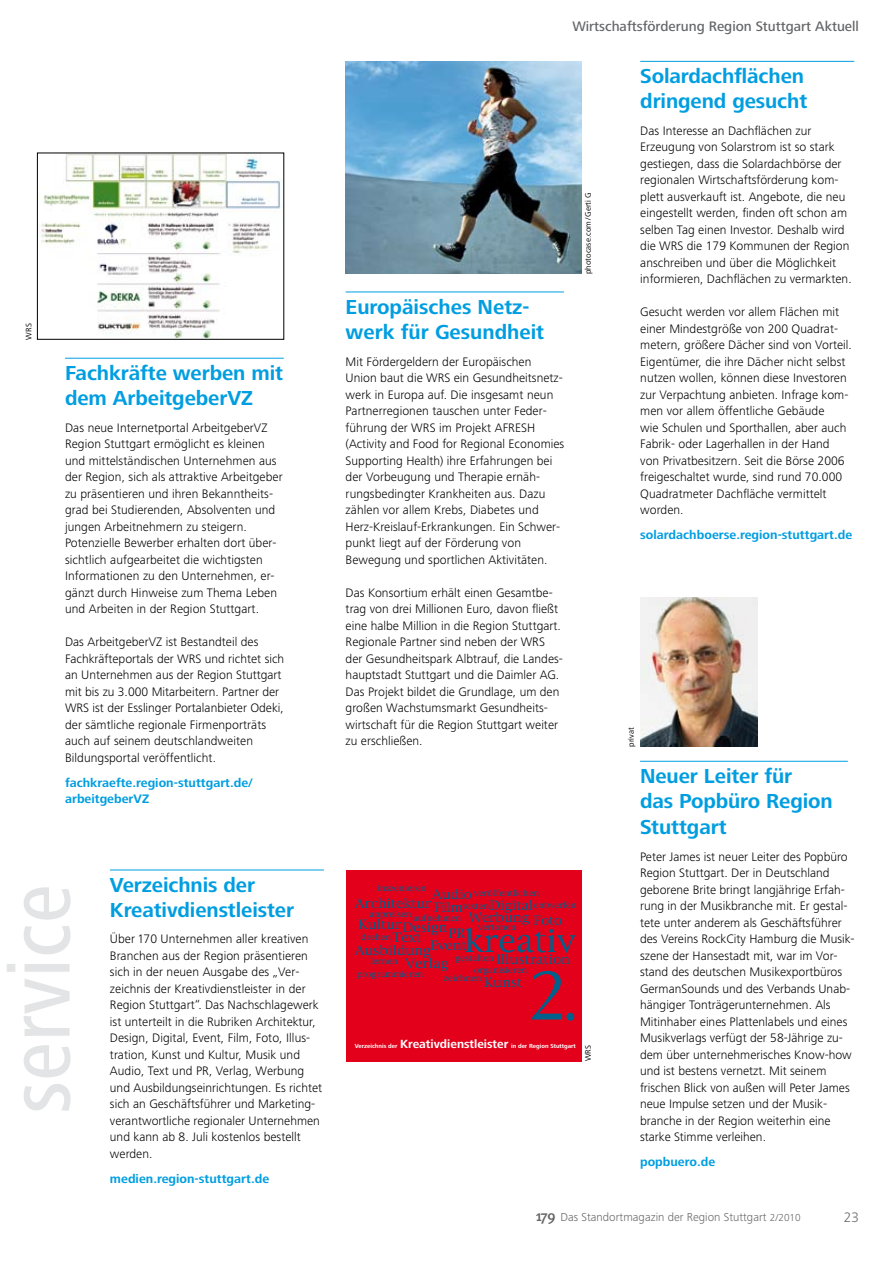
<style>
.page{position:relative;width:893px;height:1263px;background:#fff}
.page>*{position:absolute;margin:0;border:0;box-sizing:border-box;transform-origin:0 0}
.t1{font:500 condensed 90px "Frutiger Next LT";color:#e3e4e5}
.t2{font:62.4px "New York";color:#00628c}
.t3{font:30.6px "New York";color:#00628c}
.t4{font:700 21px/25.5px "Frutiger Next LT";letter-spacing:-.005em;color:#009ee0}
.t5{font:500 14.25px "Frutiger Next LT";color:#646567}
.t6{font:300 14.25px "Frutiger Next LT";color:#646567}
.t7{font:300 12.75px/16.5px "Frutiger Next LT";color:#000}
.t8{font:700 12.75px/16.5px "Frutiger Next LT";color:#009ee0}
.t9{font:12.75px/26px "New York";color:#00628c}
.t10{font:300 12px "Frutiger Next LT";color:#646567}
.t11{font:8.25px "Frutiger Next LT";color:#000}
.t12{font:8.1px/12.5px "New York";color:#00628c}
.t13{font:700 6.15px "Frutiger Next LT";color:#fff}
.s1{font-size:51.9px}
.s2{font-size:12.15px}
.s3{font-family:"Meta Plus";font-weight:500;font-size:15px}
.s4{font-size:10.5px}
</style>
<div class="page">
<hr style="left:640px;top:61px;width:214px;height:1px;background:#009ee0">
<img style="left:640px;top:598px;width:118px;height:148px">
<hr style="left:640px;top:761px;width:208px;height:1px;background:#009ee0">
<hr style="left:346px;top:292px;width:218px;height:1px;background:#009ee0">
<img style="left:346px;top:61px;width:235px;height:213px">
<hr style="left:65px;top:358px;width:219px;height:1px;background:#009ee0">
<img style="left:41px;top:155px;width:240px;height:183px">
<div style="left:37px;top:153px;width:247px;height:187px;border:1px solid #000"></div>
<hr style="left:110px;top:870px;width:214px;height:1px;background:#009ee0">
<div style="left:346px;top:870px;width:235px;height:191px;background:#e2001a"></div>
<p class="t11" style="left:24px;top:339px;width:18px;rotate:-90deg">WRS</p>
<h3 class="t4" style="left:65px;top:360px;width:220px">Fachkräfte werben mit dem ArbeitgeberVZ</h3>
<p class="t7" style="left:65px;top:419px;width:219px">Das neue Internetportal ArbeitgeberVZ Region Stuttgart ermöglicht es kleinen und mittelständischen Unternehmen aus der Region, sich als attraktive Arbeitgeber zu präsentieren und ihren Bekanntheits&shy;grad bei Studierenden, Absolventen und jungen Arbeitnehmern zu steigern.<br>Potenzielle Bewerber erhalten dort über&shy;sichtlich aufgearbeitet die wichtigsten Informationen zu den Unternehmen, er&shy;gänzt durch Hinweise zum Thema Leben und Arbeiten in der Region Stuttgart.</p>
<p class="t7" style="left:65px;top:634px;width:221px">Das ArbeitgeberVZ ist Bestandteil des Fachkräfteportals der WRS und richtet sich an Unternehmen aus der Region Stuttgart mit bis zu 3.000 Mitarbeitern. Partner der WRS ist der Esslinger Portalanbieter Odeki, der sämtliche regionale Firmenporträts auch auf seinem deutschlandweiten Bildungsportal veröffentlicht.</p>
<p class="t8" style="left:65px;top:774px;width:189px">fachkraefte.region-stuttgart.de/ arbeitgeberVZ</p>
<h1 class="t1" style="left:-10px;top:1114px;width:231px;rotate:-90deg">service</h1>
<h3 class="t4" style="left:110px;top:872px;width:186px">Verzeichnis der<br>Kreativdienstleister</h3>
<p class="t7" style="left:110px;top:931px;width:214px">Über 170 Unternehmen aller kreativen Branchen aus der Region präsentieren sich in der neuen Ausgabe des „Ver&shy;zeichnis der Kreativdienstleister in der Region Stuttgart“. Das Nachschlagewerk ist unterteilt in die Rubriken Architektur, Design, Digital, Event, Film, Foto, Illus&shy;tration, Kunst und Kultur, Musik und Audio, Text und PR, Verlag, Werbung und Ausbildungseinrichtungen. Es richtet sich an Geschäftsführer und Marketing&shy;verantwortliche regionaler Unternehmen und kann ab 8. Juli kostenlos bestellt werden.</p>
<p class="t8" style="left:110px;top:1170px;width:161px">medien.region-stuttgart.de</p>
<p class="t5" style="left:572px;top:18px;width:288px">Wirtschaftsförderung Region Stuttgart Aktuell</p>
<h3 class="t4" style="left:346px;top:294px;width:200px">Europäisches Netz&shy;werk für Gesundheit</h3>
<p class="t7" style="left:346px;top:353px;width:220px">Mit Fördergeldern der Europäischen Union baut die WRS ein Gesundheitsnetz&shy;werk in Europa auf. Die insgesamt neun Partnerregionen tauschen unter Feder&shy;führung der WRS im Projekt AFRESH (Activity and Food for Regional Economies Supporting Health) ihre Erfahrungen bei der Vorbeugung und Therapie ernäh&shy;rungsbedingter Krankheiten aus. Dazu zählen vor allem Krebs, Diabetes und Herz-Kreislauf-Erkrankungen. Ein Schwer&shy;punkt liegt auf der Förderung von Bewegung und sportlichen Aktivitäten.</p>
<p class="t7" style="left:346px;top:584px;width:219px">Das Konsortium erhält einen Gesamtbe&shy;trag von drei Millionen Euro, davon fließt eine halbe Million in die Region Stuttgart.<br>Regionale Partner sind neben der WRS der Gesundheitspark Albtrauf, die Landes&shy;hauptstadt Stuttgart und die Daimler AG.<br>Das Projekt bildet die Grundlage, um den großen Wachstumsmarkt Gesundheits&shy;wirtschaft für die Region Stuttgart weiter zu erschließen.</p>
<p class="t11" style="left:584px;top:274px;width:83px;rotate:-90deg">photocase.com/Gerti G</p>
<p class="t12" style="left:377px;top:882px;width:50px">inszenieren</p>
<p class="t9" style="left:432px;top:882px;width:41px">Audio</p>
<p class="t9" style="left:403px;top:915px;width:46px">Design</p>
<p class="t12" style="left:463px;top:888px;width:78px;text-indent:11px">veröffentlichen texten</p>
<p class="t9" style="left:355px;top:891px;width:78px">Architektur</p>
<p class="t9" style="left:489px;top:893px;width:45px">Digital</p>
<p class="t12" style="left:534px;top:900px;width:44px">entwerfen</p>
<p class="t9" style="left:434px;top:895px;width:30px">Film</p>
<p class="t12" style="left:370px;top:908px;width:43px">anpreisen</p>
<p class="t12" style="left:370px;top:956px;width:29px">lernen</p>
<p class="t9" style="left:469px;top:905px;width:62px">Werbung</p>
<p class="t12" style="left:413px;top:912px;width:50px">aufnehmen</p>
<p class="t9" style="left:533px;top:909px;width:30px">Foto</p>
<p class="t9" style="left:496px;top:947px;width:75px">Illustration</p>
<p class="t9" style="left:359px;top:912px;width:44px">Kultur</p>
<p class="t12" style="left:478px;top:922px;width:40px">vertonen</p>
<p class="t12" style="left:456px;top:953px;width:40px">gestalten</p>
<h3 class="t3" style="left:464px;top:921px;width:113px">kreativ</h3>
<p class="t9" style="left:484px;top:970px;width:40px">Kunst</p>
<p class="t9" style="left:449px;top:921px;width:18px">PR</p>
<p class="t9" style="left:405px;top:925px;width:44px;text-indent:-13px">Text<br>Verlag</p>
<p class="t12" style="left:361px;top:932px;width:32px">drehen</p>
<p class="t9" style="left:430px;top:933px;width:38px">Event</p>
<p class="t9" style="left:355px;top:938px;width:77px">Ausbildung</p>
<p class="t12" style="left:474px;top:964px;width:55px">organisieren</p>
<h2 class="t2" style="left:527px;top:956px;width:53px">2<span class="s1">.</span></h2>
<p class="t13" style="left:355px;top:1042px;width:223px">Verzeichnis der <span class="s2">Kreativdienstleister</span> in der Region Stuttgart</p>
<p class="t12" style="left:357px;top:969px;width:68px">programmieren</p>
<p class="t12" style="left:444px;top:972px;width:39px">zeichnen</p>
<p class="t11" style="left:584px;top:1061px;width:18px;rotate:-90deg">WRS</p>
<h3 class="t4" style="left:640px;top:63px;width:169px">Solardachflächen dringend gesucht</h3>
<p class="t7" style="left:640px;top:122px;width:213px">Das Interesse an Dachflächen zur Erzeugung von Solarstrom ist so stark gestiegen, dass die Solardachbörse der regionalen Wirtschaftsförderung kom&shy;plett ausverkauft ist. Angebote, die neu eingestellt werden, finden oft schon am selben Tag einen Investor. Deshalb wird die WRS die 179 Kommunen der Region anschreiben und über die Möglichkeit informieren, Dachflächen zu vermarkten.</p>
<p class="t7" style="left:640px;top:304px;width:213px">Gesucht werden vor allem Flächen mit einer Mindestgröße von 200 Quadrat&shy;metern, größere Dächer sind von Vorteil.<br>Eigentümer, die ihre Dächer nicht selbst nutzen wollen, können diese Investoren zur Verpachtung anbieten. Infrage kom&shy;men vor allem öffentliche Gebäude<br>wie Schulen und Sporthallen, aber auch Fabrik- oder Lagerhallen in der Hand<br>von Privatbesitzern. Seit die Börse 2006 freigeschaltet wurde, sind rund 70.000<br>Quadratmeter Dachfläche vermittelt worden.</p>
<p class="t8" style="left:640px;top:527px;width:213px">solardachboerse.region-stuttgart.de</p>
<p class="t11" style="left:627px;top:747px;width:21px;rotate:-90deg">privat</p>
<h3 class="t4" style="left:640px;top:763px;width:194px">Neuer Leiter für<br>das Popbüro Region<br>Stuttgart</h3>
<p class="t7" style="left:640px;top:848px;width:216px">Peter James ist neuer Leiter des Popbüro Region Stuttgart. Der in Deutschland geborene Brite bringt langjährige Erfah&shy;rung in der Musikbranche mit. Er gestal&shy;tete unter anderem als Geschäftsführer des Vereins RockCity Hamburg die Musik&shy;szene der Hansestadt mit, war im Vor&shy;stand des deutschen Musikexportbüros GermanSounds und des Verbands Unab&shy;hängiger Tonträgerunternehmen. Als Mitinhaber eines Plattenlabels und eines Musikverlags verfügt der 58-Jährige zu&shy;dem über unternehmerisches Know-how und ist bestens vernetzt. Mit seinem frischen Blick von außen will Peter James neue Impulse setzen und der Musik&shy;branche in der Region weiterhin eine starke Stimme verleihen.</p>
<p class="t8" style="left:640px;top:1153px;width:77px">popbuero.de</p>
<p class="t10" style="left:536px;top:1210px;width:267px"><span class="s3">179</span> Das Standortmagazin der Region Stuttgart <span class="s4">2/2010</span></p>
<p class="t6" style="left:844px;top:1210px;width:17px">23</p>
</div>
